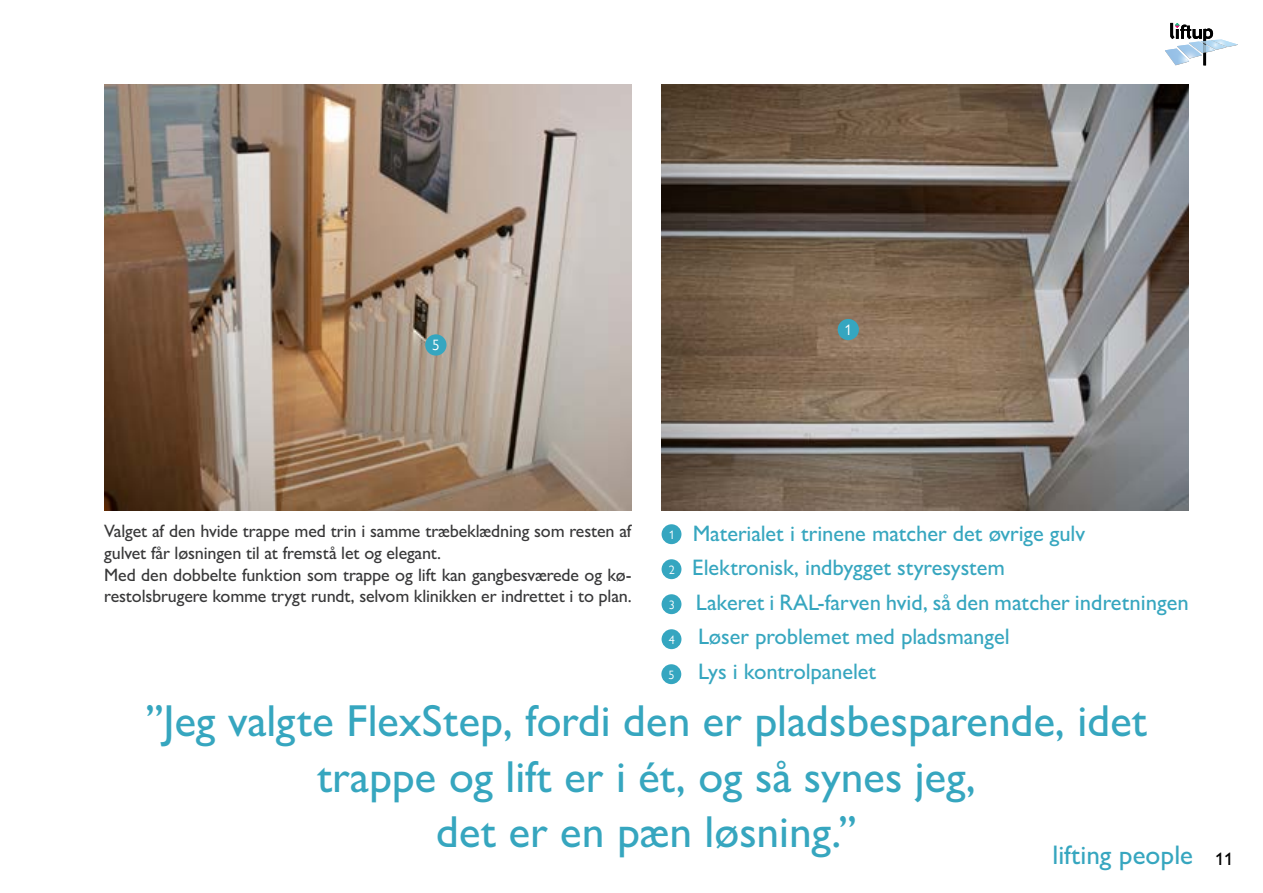
<style>
.page{position:relative;width:1263px;height:893px;background:#fff}
.page>*{position:absolute;margin:0;border:0;box-sizing:border-box;transform-origin:0 0}
.t1{font:500 45px/55.5px "Gill Sans Nova";color:#36a6bf;text-align:center}
.t2{font:500 27px "Gill Sans Nova";color:#36a6bf}
.t3{font:500 22.5px/34.5px "Gill Sans Nova";letter-spacing:-.005em;color:#36a6bf}
.t4{font:500 18px/21.6px "Gill Sans Nova";letter-spacing:-.01em;color:#383839}
.t5{font:15px "Gill Sans Nova";color:#fff}
.t6{font:12.15px "Gill Sans Nova";color:#fff}
.s1{font-size:18px;color:#000}
</style>
<div class="page">
<svg style="left:1165px;top:23px;width:73px;height:42px"></svg>
<img style="left:104px;top:84px;width:527px;height:426px">
<img style="left:661px;top:84px;width:528px;height:426px">
<div style="left:662px;top:524px;width:19px;height:20px;background:#35a6c0;border-radius:50%"></div>
<div style="left:662px;top:559px;width:19px;height:20px;background:#35a6c0;border-radius:50%"></div>
<div style="left:662px;top:594px;width:19px;height:20px;background:#35a6c0;border-radius:50%"></div>
<div style="left:662px;top:629px;width:19px;height:20px;background:#35a6c0;border-radius:50%"></div>
<div style="left:661px;top:664px;width:20px;height:20px;background:#35a6c0;border-radius:50%"></div>
<div style="left:838px;top:319px;width:21px;height:21px;background:#35a6c0;border-radius:50%"></div>
<div style="left:425px;top:334px;width:21px;height:22px;background:#35a6c0;border-radius:50%"></div>
<p class="t5" style="left:432px;top:336px;width:9px">5</p>
<p class="t5" style="left:844px;top:321px;width:9px">1</p>
<p class="t4" style="left:104px;top:520px;width:529px">Valget af den hvide trappe med trin i samme træbeklædning som resten af gulvet får løsningen til at fremstå let og elegant.<br>Med den dobbelte funktion som trappe og lift kan gangbesværede og kø&shy;restolsbrugere komme trygt rundt, selvom klinikken er indrettet i to plan.</p>
<p class="t3" style="left:692px;top:515px;width:498px">Materialet i trinene matcher det øvrige gulv Elektronisk, indbygget styresystem<br>Lakeret i RAL-farven hvid, så den matcher indretningen Løser problemet med pladsmangel<br>Lys i kontrolpanelet</p>
<h1 class="t1" style="left:145px;top:693px;width:1003px">”Jeg valgte FlexStep, fordi den er pladsbesparende, idet trappe og lift er i ét, og så synes jeg,<br>det er en pæn løsning.”</h1>
<p class="t6" style="left:669px;top:527px;width:8px">1</p>
<p class="t6" style="left:669px;top:562px;width:8px">2</p>
<p class="t6" style="left:669px;top:597px;width:8px">3</p>
<p class="t6" style="left:669px;top:632px;width:8px">4</p>
<p class="t6" style="left:668px;top:667px;width:8px">5</p>
<h2 class="t2" style="left:1052px;top:839px;width:182px">lifting people <span class="s1">11</span></h2>
</div>
